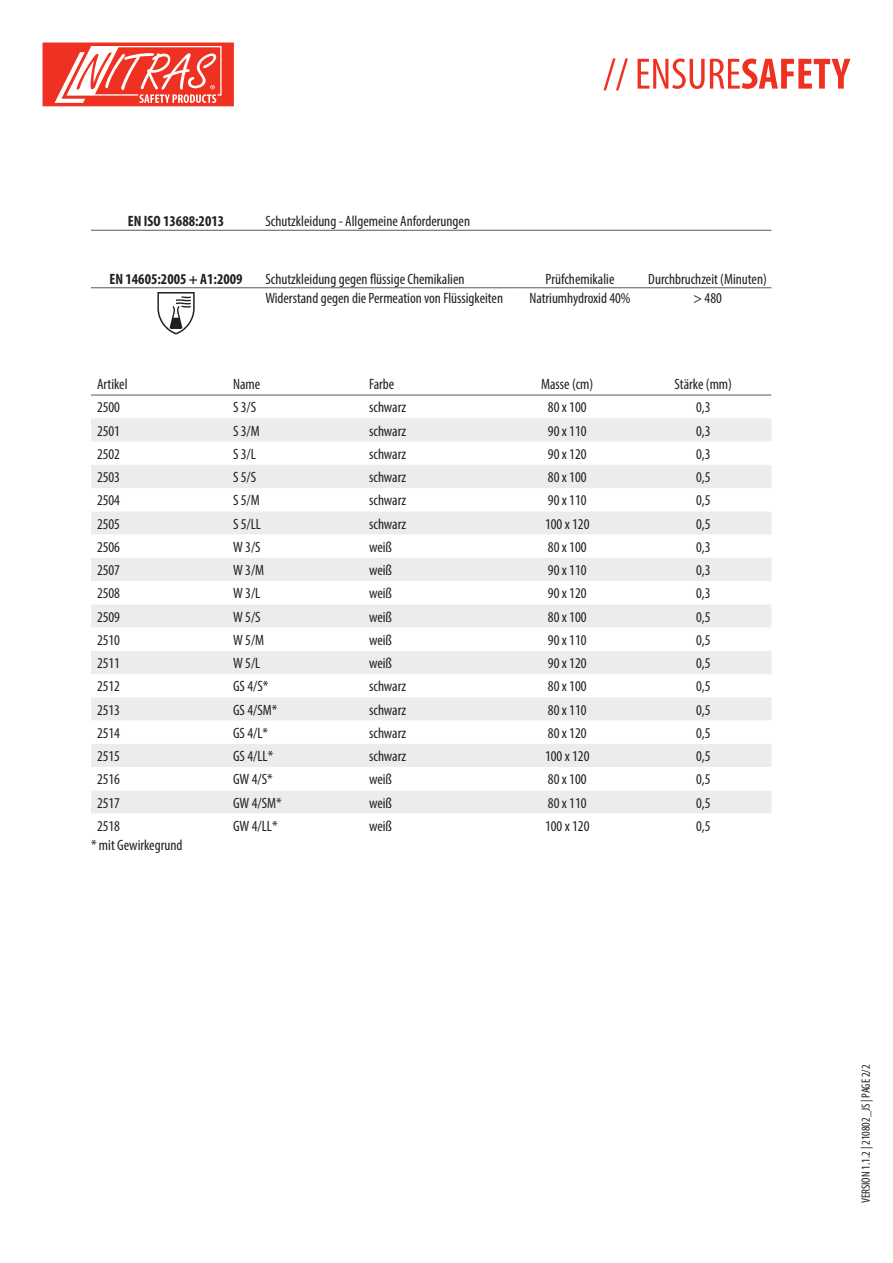
<style>
.page{position:relative;width:893px;height:1263px;background:#fff}
.page>*{position:absolute;margin:0;border:0;box-sizing:border-box;transform-origin:0 0}
.Gunova-Tabellentext{font:condensed 15px "Myriad Pro";color:#231f20}
.Gunova_Tabellentext{font:condensed 15px "Myriad Pro";color:#231f20}
.t1{font:700 condensed 15px "Myriad Pro";color:#231f20}
.t2{font:condensed 12px "Myriad Pro";color:#231f20}
</style>
<div class="page">
<svg style="left:603px;top:58px;width:247px;height:32px"></svg>
<svg style="left:43px;top:43px;width:191px;height:63px"></svg>
<hr style="left:91px;top:230px;width:170px;height:1px;background:#57585a">
<hr style="left:261px;top:230px;width:255px;height:1px;background:#57585a">
<hr style="left:516px;top:230px;width:128px;height:1px;background:#57585a">
<hr style="left:644px;top:230px;width:127px;height:1px;background:#57585a">
<hr style="left:91px;top:287px;width:170px;height:1px;background:#57585a">
<hr style="left:261px;top:287px;width:255px;height:1px;background:#57585a">
<hr style="left:516px;top:287px;width:128px;height:1px;background:#57585a">
<hr style="left:644px;top:287px;width:127px;height:1px;background:#57585a">
<svg style="left:157px;top:292px;width:38px;height:43px"></svg>
<svg style="left:91px;top:418px;width:680px;height:70px;fill:#ececee"></svg>
<svg style="left:91px;top:512px;width:680px;height:301px;fill:#ececee"></svg>
<hr style="left:91px;top:395px;width:136px;height:1px;background:#57585a">
<hr style="left:227px;top:395px;width:136px;height:1px;background:#57585a">
<hr style="left:363px;top:395px;width:136px;height:1px;background:#57585a">
<hr style="left:499px;top:395px;width:136px;height:1px;background:#57585a">
<hr style="left:635px;top:395px;width:136px;height:1px;background:#57585a">
<p class="t1" style="left:128px;top:212px;width:98px">EN ISO 13688:2013</p>
<p class="Gunova-Tabellentext" style="left:265px;top:212px;width:206px">Schutzkleidung - Allgemeine Anforderungen</p>
<p class="t1" style="left:110px;top:269px;width:135px">EN 14605:2005 + A1:2009</p>
<p class="Gunova-Tabellentext" style="left:265px;top:269px;width:201px">Schutzkleidung gegen flüssige Chemikalien</p>
<p class="Gunova-Tabellentext" style="left:545px;top:269px;width:70px">Prüfchemikalie</p>
<p class="Gunova-Tabellentext" style="left:648px;top:269px;width:120px">Durchbruchzeit (Minuten)</p>
<p class="Gunova-Tabellentext" style="left:265px;top:289px;width:239px">Widerstand gegen die Permeation von Flüssigkeiten</p>
<p class="Gunova-Tabellentext" style="left:529px;top:289px;width:103px">Natriumhydroxid 40%</p>
<p class="Gunova-Tabellentext" style="left:693px;top:289px;width:30px">&gt; 480</p>
<p class="Gunova-Tabellentext" style="left:97px;top:375px;width:32px">Artikel</p>
<p class="Gunova-Tabellentext" style="left:233px;top:375px;width:29px">Name</p>
<p class="Gunova-Tabellentext" style="left:369px;top:375px;width:27px">Farbe</p>
<p class="Gunova-Tabellentext" style="left:541px;top:375px;width:54px">Masse (cm)</p>
<p class="Gunova-Tabellentext" style="left:675px;top:375px;width:59px">Stärke (mm)</p>
<p class="Gunova-Tabellentext" style="left:97px;top:398px;width:25px">2500</p>
<p class="Gunova-Tabellentext" style="left:233px;top:398px;width:25px">S 3/S</p>
<p class="Gunova-Tabellentext" style="left:369px;top:398px;width:39px">schwarz</p>
<p class="Gunova-Tabellentext" style="left:548px;top:398px;width:40px">80 x 100</p>
<p class="Gunova-Tabellentext" style="left:696px;top:398px;width:16px">0,3</p>
<p class="Gunova_Tabellentext" style="left:97px;top:421px;width:25px">2501</p>
<p class="Gunova-Tabellentext" style="left:233px;top:421px;width:28px">S 3/M</p>
<p class="Gunova-Tabellentext" style="left:369px;top:421px;width:39px">schwarz</p>
<p class="Gunova-Tabellentext" style="left:548px;top:421px;width:40px">90 x 110</p>
<p class="Gunova-Tabellentext" style="left:696px;top:421px;width:16px">0,3</p>
<p class="Gunova_Tabellentext" style="left:97px;top:445px;width:25px">2502</p>
<p class="Gunova-Tabellentext" style="left:233px;top:445px;width:24px">S 3/L</p>
<p class="Gunova-Tabellentext" style="left:369px;top:445px;width:39px">schwarz</p>
<p class="Gunova-Tabellentext" style="left:548px;top:445px;width:40px">90 x 120</p>
<p class="Gunova-Tabellentext" style="left:696px;top:445px;width:16px">0,3</p>
<p class="Gunova_Tabellentext" style="left:97px;top:468px;width:25px">2503</p>
<p class="Gunova-Tabellentext" style="left:233px;top:468px;width:25px">S 5/S</p>
<p class="Gunova-Tabellentext" style="left:369px;top:468px;width:39px">schwarz</p>
<p class="Gunova-Tabellentext" style="left:548px;top:468px;width:40px">80 x 100</p>
<p class="Gunova-Tabellentext" style="left:696px;top:468px;width:16px">0,5</p>
<p class="Gunova_Tabellentext" style="left:97px;top:491px;width:25px">2504</p>
<p class="Gunova-Tabellentext" style="left:233px;top:491px;width:28px">S 5/M</p>
<p class="Gunova-Tabellentext" style="left:369px;top:491px;width:39px">schwarz</p>
<p class="Gunova-Tabellentext" style="left:548px;top:491px;width:40px">90 x 110</p>
<p class="Gunova-Tabellentext" style="left:696px;top:491px;width:16px">0,5</p>
<p class="Gunova_Tabellentext" style="left:97px;top:514px;width:25px">2505</p>
<p class="Gunova-Tabellentext" style="left:233px;top:514px;width:30px">S 5/LL</p>
<p class="Gunova-Tabellentext" style="left:369px;top:514px;width:39px">schwarz</p>
<p class="Gunova-Tabellentext" style="left:545px;top:514px;width:46px">100 x 120</p>
<p class="Gunova-Tabellentext" style="left:696px;top:514px;width:16px">0,5</p>
<p class="Gunova_Tabellentext" style="left:97px;top:538px;width:25px">2506</p>
<p class="Gunova-Tabellentext" style="left:233px;top:538px;width:29px">W 3/S</p>
<p class="Gunova-Tabellentext" style="left:369px;top:538px;width:24px">weiß</p>
<p class="Gunova-Tabellentext" style="left:548px;top:538px;width:40px">80 x 100</p>
<p class="Gunova-Tabellentext" style="left:696px;top:538px;width:16px">0,3</p>
<p class="Gunova_Tabellentext" style="left:97px;top:561px;width:25px">2507</p>
<p class="Gunova-Tabellentext" style="left:233px;top:561px;width:33px">W 3/M</p>
<p class="Gunova-Tabellentext" style="left:369px;top:561px;width:24px">weiß</p>
<p class="Gunova-Tabellentext" style="left:548px;top:561px;width:40px">90 x 110</p>
<p class="Gunova-Tabellentext" style="left:696px;top:561px;width:16px">0,3</p>
<p class="Gunova_Tabellentext" style="left:97px;top:584px;width:25px">2508</p>
<p class="Gunova-Tabellentext" style="left:233px;top:584px;width:29px">W 3/L</p>
<p class="Gunova-Tabellentext" style="left:369px;top:584px;width:24px">weiß</p>
<p class="Gunova-Tabellentext" style="left:548px;top:584px;width:40px">90 x 120</p>
<p class="Gunova-Tabellentext" style="left:696px;top:584px;width:16px">0,3</p>
<p class="Gunova_Tabellentext" style="left:97px;top:607px;width:25px">2509</p>
<p class="Gunova-Tabellentext" style="left:233px;top:607px;width:29px">W 5/S</p>
<p class="Gunova-Tabellentext" style="left:369px;top:607px;width:24px">weiß</p>
<p class="Gunova-Tabellentext" style="left:548px;top:607px;width:40px">80 x 100</p>
<p class="Gunova-Tabellentext" style="left:696px;top:607px;width:16px">0,5</p>
<p class="Gunova_Tabellentext" style="left:97px;top:631px;width:25px">2510</p>
<p class="Gunova-Tabellentext" style="left:233px;top:631px;width:33px">W 5/M</p>
<p class="Gunova-Tabellentext" style="left:369px;top:631px;width:24px">weiß</p>
<p class="Gunova-Tabellentext" style="left:548px;top:631px;width:40px">90 x 110</p>
<p class="Gunova-Tabellentext" style="left:696px;top:631px;width:16px">0,5</p>
<p class="Gunova_Tabellentext" style="left:97px;top:654px;width:25px">2511</p>
<p class="Gunova-Tabellentext" style="left:233px;top:654px;width:29px">W 5/L</p>
<p class="Gunova-Tabellentext" style="left:369px;top:654px;width:24px">weiß</p>
<p class="Gunova-Tabellentext" style="left:548px;top:654px;width:40px">90 x 120</p>
<p class="Gunova-Tabellentext" style="left:696px;top:654px;width:16px">0,5</p>
<p class="Gunova_Tabellentext" style="left:97px;top:677px;width:25px">2512</p>
<p class="Gunova-Tabellentext" style="left:233px;top:677px;width:37px">GS 4/S*</p>
<p class="Gunova-Tabellentext" style="left:369px;top:677px;width:39px">schwarz</p>
<p class="Gunova-Tabellentext" style="left:548px;top:677px;width:40px">80 x 100</p>
<p class="Gunova-Tabellentext" style="left:696px;top:677px;width:16px">0,5</p>
<p class="Gunova_Tabellentext" style="left:97px;top:700px;width:25px">2513</p>
<p class="Gunova-Tabellentext" style="left:233px;top:700px;width:46px">GS 4/SM*</p>
<p class="Gunova-Tabellentext" style="left:369px;top:700px;width:39px">schwarz</p>
<p class="Gunova-Tabellentext" style="left:548px;top:700px;width:40px">80 x 110</p>
<p class="Gunova-Tabellentext" style="left:696px;top:700px;width:16px">0,5</p>
<p class="Gunova_Tabellentext" style="left:97px;top:724px;width:25px">2514</p>
<p class="Gunova-Tabellentext" style="left:233px;top:724px;width:37px">GS 4/L*</p>
<p class="Gunova-Tabellentext" style="left:369px;top:724px;width:39px">schwarz</p>
<p class="Gunova-Tabellentext" style="left:548px;top:724px;width:40px">80 x 120</p>
<p class="Gunova-Tabellentext" style="left:696px;top:724px;width:16px">0,5</p>
<p class="Gunova_Tabellentext" style="left:97px;top:747px;width:25px">2515</p>
<p class="Gunova-Tabellentext" style="left:233px;top:747px;width:42px">GS 4/LL*</p>
<p class="Gunova-Tabellentext" style="left:369px;top:747px;width:39px">schwarz</p>
<p class="Gunova-Tabellentext" style="left:545px;top:747px;width:46px">100 x 120</p>
<p class="Gunova-Tabellentext" style="left:696px;top:747px;width:16px">0,5</p>
<p class="Gunova_Tabellentext" style="left:97px;top:770px;width:25px">2516</p>
<p class="Gunova-Tabellentext" style="left:233px;top:770px;width:41px">GW 4/S*</p>
<p class="Gunova-Tabellentext" style="left:369px;top:770px;width:24px">weiß</p>
<p class="Gunova-Tabellentext" style="left:548px;top:770px;width:40px">80 x 100</p>
<p class="Gunova-Tabellentext" style="left:696px;top:770px;width:16px">0,5</p>
<p class="Gunova_Tabellentext" style="left:97px;top:793px;width:25px">2517</p>
<p class="Gunova-Tabellentext" style="left:233px;top:793px;width:50px">GW 4/SM*</p>
<p class="Gunova-Tabellentext" style="left:369px;top:793px;width:24px">weiß</p>
<p class="Gunova-Tabellentext" style="left:548px;top:793px;width:40px">80 x 110</p>
<p class="Gunova-Tabellentext" style="left:696px;top:793px;width:16px">0,5</p>
<p class="Gunova_Tabellentext" style="left:97px;top:817px;width:25px">2518</p>
<p class="Gunova-Tabellentext" style="left:233px;top:817px;width:46px">GW 4/LL*</p>
<p class="Gunova-Tabellentext" style="left:369px;top:817px;width:24px">weiß</p>
<p class="Gunova-Tabellentext" style="left:545px;top:817px;width:46px">100 x 120</p>
<p class="Gunova-Tabellentext" style="left:696px;top:817px;width:16px">0,5</p>
<p class="Gunova-Tabellentext" style="left:91px;top:836px;width:93px">* mit Gewirkegrund</p>
<p class="t2" style="left:859px;top:1203px;width:140px;rotate:-90deg">VERSION 1.1.2 | 210802_JS | PAGE 2/2</p>
</div>
